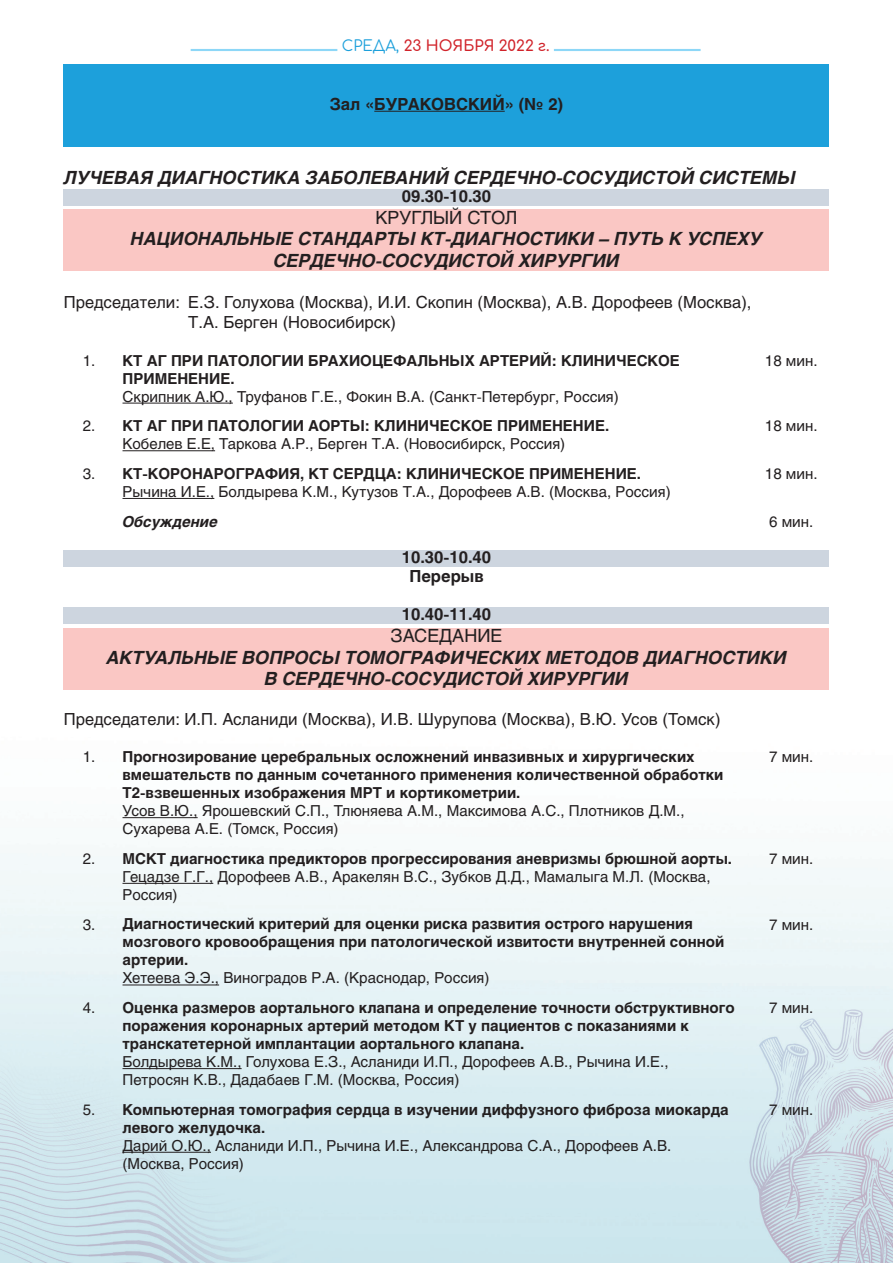
<style>
.page{position:relative;width:893px;height:1263px;background:#fff}
.page>*{position:absolute;margin:0;border:0;box-sizing:border-box;transform-origin:0 0}
.t1{font:italic 700 18px/21.6px "Helios C";color:#231f20;text-align:center}
.t2{font:18px "Helios C";color:#231f20}
.t3{font:16.5px/19.8px "Helios C";color:#231f20}
.t4{font:700 16.5px/19.8px "Helios C";color:#231f20;text-align:center}
.t5{font:15px/18px "Helios C";color:#231f20}
.t6{font:700 15px/18px "Helios C";color:#231f20}
.t7{font:600 15px "Comfortaa";color:#d1232a}
.t8{font:italic 700 15px "Helios C";color:#231f20}
.s1{font-weight:400;color:#1da0db}
.s2{font-weight:400}
.s3{font-weight:700}
</style>
<div class="page">
<img style="left:0;top:638px;width:893px;height:625px">
<hr style="left:191px;top:49px;width:146px;height:2px;background:#8dd7f7">
<hr style="left:554px;top:49px;width:147px;height:2px;background:#8dd7f7">
<div style="left:64px;top:64px;width:765px;height:82px;background:#1da0db"></div>
<hr style="left:374px;top:111px;width:131px;height:1px;background:#231f20">
<div style="left:64px;top:189px;width:765px;height:17px;background:#cdd5df"></div>
<div style="left:64px;top:210px;width:765px;height:61px;background:#fac7c4"></div>
<div style="left:64px;top:550px;width:765px;height:16px;background:#cdd5df"></div>
<div style="left:64px;top:607px;width:765px;height:17px;background:#cdd5df"></div>
<div style="left:64px;top:628px;width:765px;height:61px;background:#fac7c4"></div>
<hr style="left:123px;top:403px;width:110px;height:1px;background:#231f20">
<hr style="left:123px;top:450px;width:92px;height:1px;background:#231f20">
<hr style="left:123px;top:498px;width:91px;height:1px;background:#231f20">
<hr style="left:123px;top:817px;width:75px;height:1px;background:#231f20">
<hr style="left:123px;top:883px;width:90px;height:1px;background:#231f20">
<hr style="left:123px;top:984px;width:96px;height:1px;background:#231f20">
<hr style="left:123px;top:1068px;width:119px;height:1px;background:#231f20">
<hr style="left:123px;top:1152px;width:88px;height:1px;background:#231f20">
<p class="t7" style="left:342px;top:32px;width:209px"><span class="s1">СРЕДА,</span> 23 НОЯБРЯ 2022 г.</p>
<p class="t4" style="left:330px;top:94px;width:235px">Зал «БУРАКОВСКИЙ» (№ 2)</p>
<p class="t1" style="left:64px;top:167px;width:733px">ЛУЧЕВАЯ ДИАГНОСТИКА ЗАБОЛЕВАНИЙ СЕРДЕЧНО-СОСУДИСТОЙ СИСТЕМЫ</p>
<p class="t4" style="left:402px;top:186px;width:91px">09.30-10.30</p>
<p class="t2" style="left:375px;top:207px;width:144px">КРУГЛЫЙ СТОЛ</p>
<p class="t1" style="left:131px;top:228px;width:633px">НАЦИОНАЛЬНЫЕ СТАНДАРТЫ КТ-ДИАГНОСТИКИ – ПУТЬ К УСПЕХУ<br>СЕРДЕЧНО-СОСУДИСТОЙ ХИРУРГИИ</p>
<p class="t3" style="left:188px;top:292px;width:565px;text-indent:-124px">Председатели: Е.З. Голухова (Москва), И.И. Скопин (Москва), А.В. Дорофеев (Москва),<br>Т.А. Берген (Новосибирск)</p>
<p class="t6" style="left:123px;top:351px;width:559px;text-indent:-40px"><span class="s2">1.</span> КТ АГ ПРИ ПАТОЛОГИИ БРАХИОЦЕФАЛЬНЫХ АРТЕРИЙ: КЛИНИЧЕСКОЕ<br>ПРИМЕНЕНИЕ.</p>
<p class="t5" style="left:123px;top:387px;width:498px">Скрипник А.Ю., Труфанов Г.Е., Фокин В.А. (Санкт-Петербург, Россия)</p>
<p class="t5" style="left:765px;top:351px;width:54px">18 мин.</p>
<p class="t5" style="left:83px;top:417px;width:528px;text-align:center">2. <span class="s3">КТ АГ ПРИ ПАТОЛОГИИ АОРТЫ: КЛИНИЧЕСКОЕ ПРИМЕНЕНИЕ.<br></span>Кобелев Е.Е, Таркова А.Р., Берген Т.А. (Новосибирск, Россия)</p>
<p class="t5" style="left:765px;top:417px;width:54px">18 мин.</p>
<p class="t5" style="left:123px;top:464px;width:550px;text-indent:-40px">3. <span class="s3">КТ-КОРОНАРОГРАФИЯ, КТ СЕРДЦА: КЛИНИЧЕСКОЕ ПРИМЕНЕНИЕ.<br></span>Рычина И.Е., Болдырева К.М., Кутузов Т.А., Дорофеев А.В. (Москва, Россия)</p>
<p class="t5" style="left:765px;top:464px;width:54px">18 мин.</p>
<p class="t8" style="left:123px;top:512px;width:97px">Обсуждение</p>
<p class="t5" style="left:769px;top:512px;width:46px">6 мин.</p>
<p class="t4" style="left:402px;top:547px;width:91px">10.30-10.40<br>Перерыв</p>
<p class="t4" style="left:402px;top:604px;width:91px">10.40-11.40</p>
<p class="t2" style="left:391px;top:625px;width:113px">ЗАСЕДАНИЕ</p>
<p class="t1" style="left:106px;top:646px;width:681px">АКТУАЛЬНЫЕ ВОПРОСЫ ТОМОГРАФИЧЕСКИХ МЕТОДОВ ДИАГНОСТИКИ<br>В СЕРДЕЧНО-СОСУДИСТОЙ ХИРУРГИИ</p>
<p class="t3" style="left:64px;top:709px;width:658px">Председатели: И.П. Асланиди (Москва), И.В. Шурупова (Москва), В.Ю. Усов (Томск)</p>
<p class="t6" style="left:123px;top:748px;width:602px;text-indent:-40px"><span class="s2">1.</span> Прогнозирование церебральных осложнений инвазивных и хирургических вмешательств по данным сочетанного применения количественной обработки<br>Т2-взвешенных изображения МРТ и кортикометрии.</p>
<p class="t5" style="left:123px;top:802px;width:564px">Усов В.Ю., Ярошевский С.П., Тлюняева А.М., Максимова А.С., Плотников Д.М.,<br>Сухарева А.Е. (Томск, Россия)</p>
<p class="t5" style="left:769px;top:748px;width:46px">7 мин.</p>
<p class="t5" style="left:123px;top:849px;width:611px;text-indent:-40px">2. <span class="s3">МСКТ диагностика предикторов прогрессирования аневризмы брюшной аорты.<br></span>Гецадзе Г.Г., Дорофеев А.В., Аракелян В.С., Зубков Д.Д., Мамалыга М.Л. (Москва,<br>Россия)</p>
<p class="t5" style="left:769px;top:849px;width:46px">7 мин.</p>
<p class="t6" style="left:123px;top:915px;width:603px;text-indent:-40px"><span class="s2">3.</span> Диагностический критерий для оценки риска развития острого нарушения мозгового кровообращения при патологической извитости внутренней сонной артерии.</p>
<p class="t5" style="left:123px;top:969px;width:368px">Хетеева Э.Э., Виноградов Р.А. (Краснодар, Россия)</p>
<p class="t5" style="left:769px;top:915px;width:46px">7 мин.</p>
<p class="t6" style="left:123px;top:999px;width:614px;text-indent:-40px"><span class="s2">4.</span> Оценка размеров аортального клапана и определение точности обструктивного поражения коронарных артерий методом КТ у пациентов с показаниями к транскатетерной имплантации аортального клапана.</p>
<p class="t5" style="left:123px;top:1053px;width:548px">Болдырева К.М., Голухова Е.З., Асланиди И.П., Дорофеев А.В., Рычина И.Е.,<br>Петросян К.В., Дадабаев Г.М. (Москва, Россия)</p>
<p class="t6" style="left:123px;top:1100px;width:608px;text-indent:-40px"><span class="s2">5.</span> Компьютерная томография сердца в изучении диффузного фиброза миокарда левого желудочка.</p>
<p class="t5" style="left:123px;top:1136px;width:550px">Дарий О.Ю., Асланиди И.П., Рычина И.Е., Александрова С.А., Дорофеев А.В. (Москва, Россия)</p>
<p class="t5" style="left:769px;top:999px;width:46px">7 мин.</p>
<p class="t5" style="left:769px;top:1100px;width:46px">7 мин.</p>
</div>
